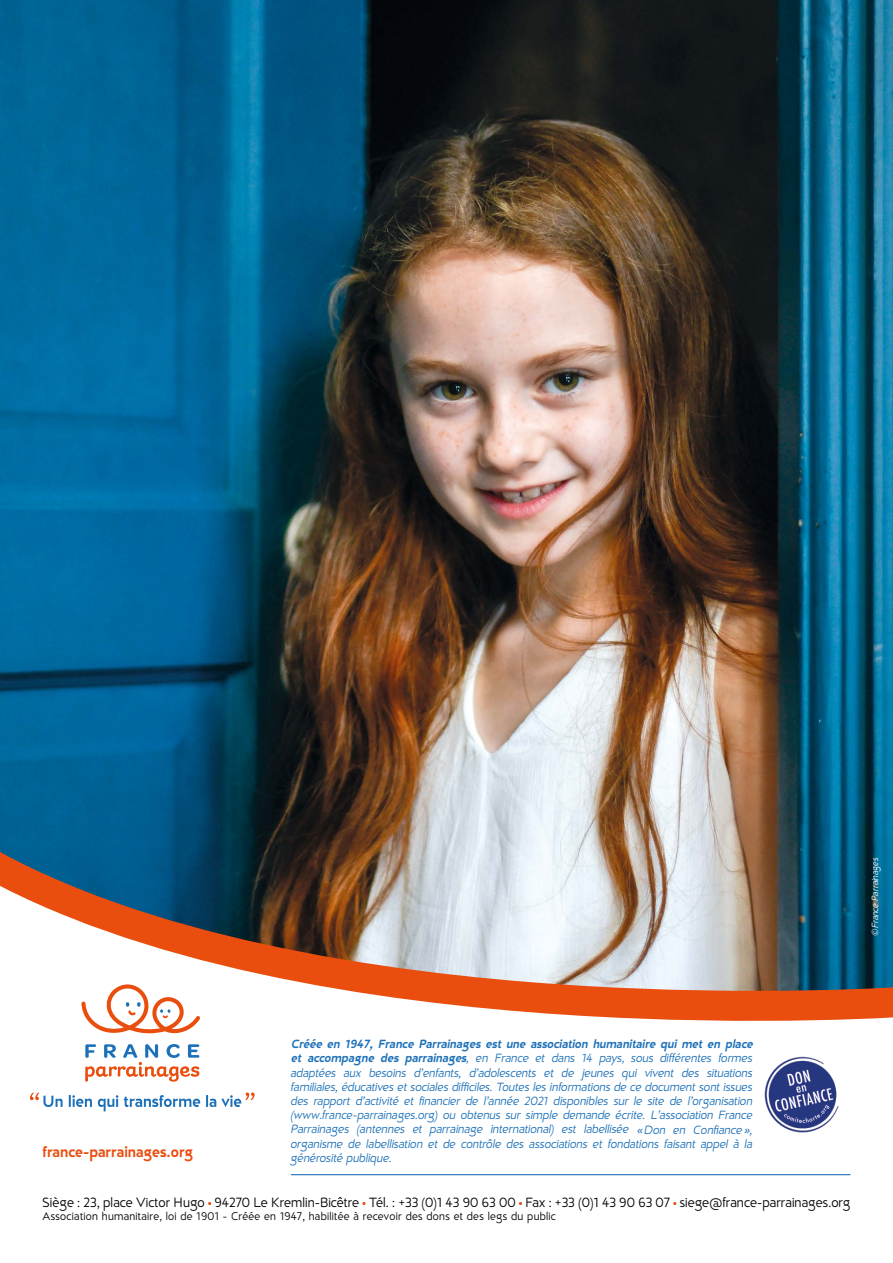
<style>
.page{position:relative;width:893px;height:1263px;background:#fff}
.page>*{position:absolute;margin:0;border:0;box-sizing:border-box;transform-origin:0 0}
.t1{font:700 15px "D Hanna Soft";color:#e94e0f}
.t2{font:13.5px "D Hanna Soft";letter-spacing:.005em;color:#000}
.t3{font:italic 12px/14.2px "D Hanna Soft";color:#1d71b8}
.t4{font:11.25px "D Hanna Soft";letter-spacing:.025em;color:#000}
.t5{font:italic 9px "D Hanna Soft";letter-spacing:-.01em;color:#fff}
.s1{font-weight:700}
.s2{font-style:inherit}
</style>
<div class="page">
<img style="left:0;top:0;width:893px;height:816px">
<svg style="left:362px;top:1202px;width:4px;height:3px"></svg>
<img style="left:764px;top:1056px;width:75px;height:77px">
<hr style="left:291px;top:1174px;width:559px;height:1px;background:#1d71b8">
<svg style="left:85px;top:1046px;width:114px;height:36px"></svg>
<svg style="left:30px;top:1092px;width:33px;height:15px"></svg>
<svg style="left:69px;top:1095px;width:23px;height:12px"></svg>
<svg style="left:98px;top:1095px;width:20px;height:16px"></svg>
<svg style="left:124px;top:1095px;width:76px;height:12px"></svg>
<svg style="left:206px;top:1092px;width:49px;height:15px"></svg>
<svg style="left:0;top:816px;width:893px;height:230px"></svg>
<p class="t5" style="left:870px;top:935px;width:79px;rotate:-90deg">©France Parrainages</p>
<p class="t3" style="left:291px;top:1037px;width:466px"><span class="s1">Créée en 1947, France Parrainages est une association humanitaire qui met en place et accompagne des parrainages</span>, en France et dans 14 pays, sous différentes formes adaptées aux besoins d’enfants, d’adolescents et de jeunes qui vivent des situations familiales, éducatives et sociales difficiles. Toutes les informations de ce document sont issues des rapport d’activité et financier de l’année 2021 disponibles sur le site de l’organisation (www.france-parrainages.org) ou obtenus sur simple demande écrite. L’association France Parrainages (antennes et parrainage international) est labellisée <span class="s2">«</span>Don en Confiance<span class="s2">»</span>, organisme de labellisation et de contrôle des associations et fondations faisant appel à la générosité publique.</p>
<p class="t1" style="left:43px;top:1142px;width:152px">france-parrainages.org</p>
<p class="t2" style="left:43px;top:1194px;width:809px">Siège : 23, place Victor Hugo 94270 Le Kremlin-Bicêtre Tél. : +33 (0)1 43 90 63 00 Fax : +33 (0)1 43 90 63 07 siege@france-parrainages.org</p>
<p class="t4" style="left:43px;top:1209px;width:515px">Association humanitaire, loi de 1901 - Créée en 1947, habilitée à recevoir des dons et des legs du public</p>
</div>
